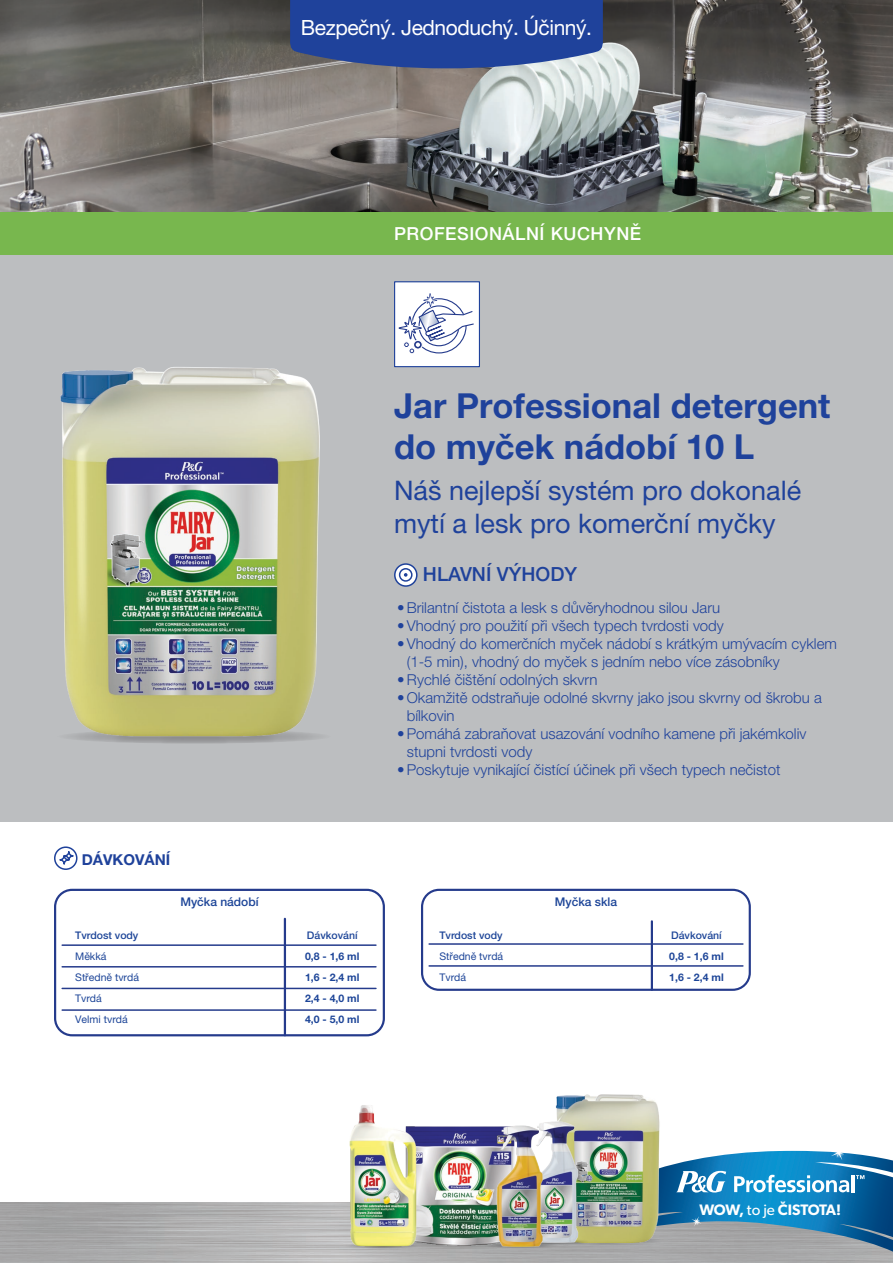
<style>
.page{position:relative;width:893px;height:1263px;background:#fff}
.page>*{position:absolute;margin:0;border:0;box-sizing:border-box;transform-origin:0 0}
.t1{font:700 34.5px/41.4px "Helvetica Neue LT Pro";color:#1f429b}
.t2{font:27px/32.4px "Helvetica Neue LT Pro";color:#1f429b}
.t3{font:21px "Helvetica Neue LT Pro";letter-spacing:-.02em;color:#fff}
.t4{font:500 19.5px "Helvetica Neue LT Pro";color:#1f429b}
.t5{font:500 18px "Helvetica Neue LT Pro";letter-spacing:.03em;color:#fff}
.t6{font:600 15.15px "Gibson";letter-spacing:-.02em;color:#fff}
.t7{font:300 15px/18px "Helvetica Neue LT Pro";color:#1f429b}
.t8{font:700 15px "Helvetica Neue LT Pro";color:#1f429b}
.t9{font:500 12px "Helvetica Neue LT Pro";color:#1d4598}
.t10{font:700 10.5px/21px "Helvetica Neue LT Pro";color:#1d4598}
.t11{font:10.5px/21px "Helvetica Neue LT Pro";color:#1d4598}
.t12{font:500 10.5px "Helvetica Neue LT Pro";color:#1d4598}
.s1{font-weight:400}
</style>
<div class="page">
<img style="left:0;top:0;width:893px;height:213px">
<div style="left:0;top:213px;width:893px;height:608px;background:#bcbec0"></div>
<div style="left:395px;top:282px;width:84px;height:85px;background:#fff"></div>
<svg style="left:398px;top:293px;width:76px;height:61px"></svg>
<div style="left:394px;top:281px;width:86px;height:86px;border:1px solid #1f429b"></div>
<div style="left:0;top:213px;width:893px;height:42px;background:#78b74e"></div>
<img style="left:60px;top:367px;width:261px;height:377px">
<svg style="left:289px;top:0;width:314px;height:69px;background:#2c4c9b"></svg>
<svg style="left:661px;top:1150px;width:232px;height:102px;background:#4990b9"></svg>
<img style="left:535px;top:1208px;width:141px;height:55px">
<img style="left:555px;top:1094px;width:106px;height:152px">
<img style="left:422px;top:1126px;width:72px;height:122px">
<img style="left:566px;top:1219px;width:33px;height:37px">
<img style="left:545px;top:1119px;width:35px;height:126px">
<img style="left:472px;top:1223px;width:94px;height:37px">
<img style="left:494px;top:1122px;width:51px;height:127px">
<img style="left:334px;top:1223px;width:94px;height:37px">
<img style="left:343px;top:1105px;width:79px;height:145px">
<div style="left:421px;top:889px;width:330px;height:102px;border:2px solid #253b8c;border-radius:17px"></div>
<hr style="left:651px;top:921px;width:2px;height:69px;background:#253b8c">
<hr style="left:429px;top:943px;width:314px;height:2px;background:#253b8c">
<hr style="left:429px;top:965px;width:314px;height:2px;background:#253b8c">
<hr style="left:62px;top:944px;width:314px;height:2px;background:#253b8c">
<hr style="left:62px;top:966px;width:314px;height:1px;background:#253b8c">
<hr style="left:62px;top:988px;width:314px;height:1px;background:#253b8c">
<hr style="left:62px;top:1009px;width:314px;height:2px;background:#253b8c">
<hr style="left:284px;top:919px;width:2px;height:116px;background:#253b8c">
<div style="left:54px;top:889px;width:331px;height:147px;border:2px solid #253b8c;border-radius:17px"></div>
<svg style="left:55px;top:847px;width:22px;height:22px"></svg>
<svg style="left:60px;top:855px;width:8px;height:9px"></svg>
<div style="left:59px;top:855px;width:10px;height:10px;border:2px solid #1f429b;border-radius:50%"></div>
<svg style="left:65px;top:852px;width:8px;height:8px"></svg>
<div style="left:64px;top:851px;width:10px;height:10px;border:2px solid #1f429b;border-radius:50%"></div>
<div style="left:54px;top:846px;width:24px;height:24px;border:2px solid #1f429b;border-radius:50%"></div>
<svg style="left:395px;top:564px;width:22px;height:22px"></svg>
<div style="left:400px;top:569px;width:12px;height:12px;background:#fff;border-radius:50%"></div>
<div style="left:399px;top:568px;width:14px;height:14px;border:2px solid #1f429b;border-radius:50%"></div>
<svg style="left:404px;top:573px;width:3px;height:4px"></svg>
<div style="left:394px;top:563px;width:24px;height:24px;border:2px solid #1f429b;border-radius:50%"></div>
<h3 class="t3" style="left:301px;top:15px;width:293px">Bezpečný. Jednoduchý. Účinný.</h3>
<p class="t5" style="left:394px;top:223px;width:249px">PROFESIONÁLNÍ KUCHYNĚ</p>
<p class="t8" style="left:82px;top:850px;width:90px">DÁVKOVÁNÍ</p>
<p class="t12" style="left:75px;top:929px;width:65px">Tvrdost vody</p>
<p class="t11" style="left:75px;top:946px;width:65px">Měkká<br>Středně tvrdá<br>Tvrdá<br>Velmi tvrdá</p>
<p class="t9" style="left:180px;top:895px;width:80px">Myčka nádobí</p>
<h1 class="t1" style="left:394px;top:384px;width:438px">Jar Professional detergent do myček nádobí 10 L</h1>
<h2 class="t2" style="left:394px;top:474px;width:409px">Náš nejlepší systém pro dokonalé mytí a lesk pro komerční myčky</h2>
<h3 class="t4" style="left:423px;top:563px;width:156px">HLAVNÍ VÝHODY</h3>
<p class="t7" style="left:397px;top:598px;width:324px">•Brilantní čistota a lesk s důvěryhodnou silou Jaru</p>
<p class="t7" style="left:397px;top:616px;width:328px">•Vhodný pro použití při všech typech tvrdosti vody</p>
<p class="t7" style="left:407px;top:634px;width:432px;text-indent:-10px">•Vhodný do komerčních myček nádobí s krátkým umývacím cyklem (1-5 min), vhodný do myček s jedním nebo více zásobníky</p>
<p class="t7" style="left:397px;top:670px;width:202px">•Rychlé čištění odolných skvrn</p>
<p class="t7" style="left:407px;top:688px;width:417px;text-indent:-10px">•Okamžitě odstraňuje odolné skvrny jako jsou skvrny od škrobu a bílkovin</p>
<p class="t7" style="left:407px;top:724px;width:401px;text-indent:-10px">•Pomáhá zabraňovat usazování vodního kamene při jakémkoliv stupni tvrdosti vody</p>
<p class="t7" style="left:397px;top:760px;width:385px">•Poskytuje vynikající čistící účinek při všech typech nečistot</p>
<p class="t12" style="left:307px;top:929px;width:52px">Dávkování</p>
<p class="t10" style="left:305px;top:946px;width:56px;text-align:justify">0,8 - 1,6 ml 1,6 - 2,4 ml 2,4 - 4,0 ml 4,0 - 5,0 ml</p>
<p class="t12" style="left:439px;top:928px;width:65px">Tvrdost vody</p>
<p class="t11" style="left:439px;top:945px;width:65px">Středně tvrdá<br>Tvrdá</p>
<p class="t9" style="left:555px;top:895px;width:64px">Myčka skla</p>
<p class="t12" style="left:671px;top:928px;width:52px">Dávkování</p>
<p class="t10" style="left:669px;top:945px;width:56px">0,8 - 1,6 ml<br>1,6 - 2,4 ml</p>
<p class="t6" style="left:699px;top:1201px;width:143px">WOW, <span class="s1">to je</span> ČISTOTA!</p>
</div>
